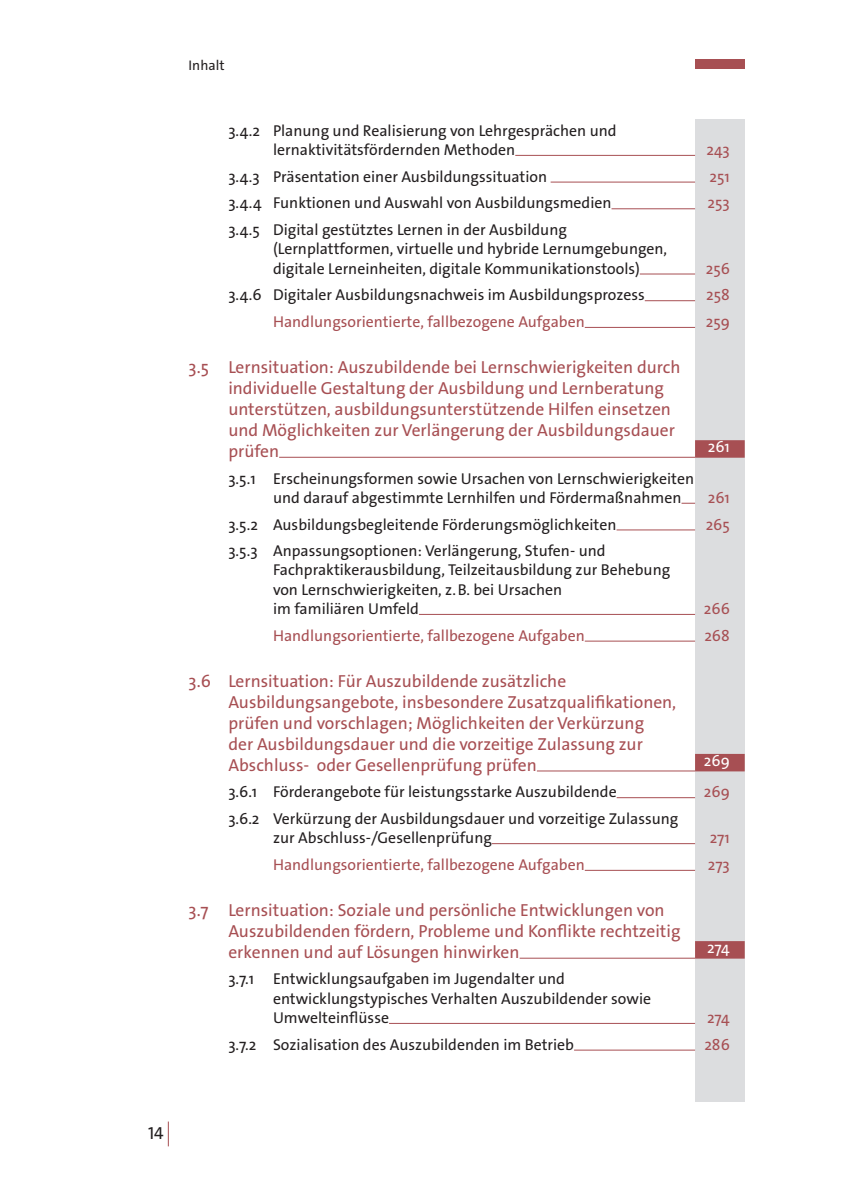
<style>
.page{position:relative;width:844px;height:1191px;background:#fff}
.page>*{position:absolute;margin:0;border:0;box-sizing:border-box;transform-origin:0 0}
.t1{font:17.5px/21px "The Sans Os F";color:#a74f53}
.t2{font:17.5px "The Sans Os F";color:#231f20}
.t3{font:15.75px/19.2px "The Sans Os F";color:#231f20}
.t4{font:15.75px "The Sans Os F";color:#a74f53}
.t5{font:15.75px "The Sans Os F";color:#fff}
.t6{font:14px "The Sans Os F";color:#231f20}
</style>
<div class="page">
<div style="left:694px;top:59px;width:50px;height:10px;background:#a74f53"></div>
<svg style="left:168px;top:1121px;width:1px;height:25px"></svg>
<div style="left:694px;top:119px;width:50px;height:982px;background:#dcdddf"></div>
<hr style="left:515px;top:155px;width:179px;height:1px;background:#a74f53">
<hr style="left:550px;top:182px;width:144px;height:1px;background:#a74f53">
<hr style="left:611px;top:208px;width:83px;height:1px;background:#a74f53">
<hr style="left:639px;top:273px;width:55px;height:1px;background:#a74f53">
<hr style="left:644px;top:300px;width:50px;height:1px;background:#a74f53">
<hr style="left:584px;top:327px;width:110px;height:1px;background:#a74f53">
<hr style="left:279px;top:457px;width:415px;height:1px;background:#a74f53">
<div style="left:694px;top:440px;width:50px;height:18px;background:#a74f53"></div>
<svg style="left:681px;top:503px;width:13px;height:1px"></svg>
<hr style="left:616px;top:529px;width:78px;height:1px;background:#a74f53">
<hr style="left:419px;top:614px;width:275px;height:1px;background:#a74f53">
<hr style="left:584px;top:640px;width:110px;height:1px;background:#a74f53">
<hr style="left:536px;top:770px;width:158px;height:1px;background:#a74f53">
<div style="left:694px;top:754px;width:50px;height:17px;background:#a74f53"></div>
<hr style="left:616px;top:797px;width:78px;height:1px;background:#a74f53">
<hr style="left:491px;top:843px;width:203px;height:1px;background:#a74f53">
<hr style="left:584px;top:870px;width:110px;height:1px;background:#a74f53">
<hr style="left:519px;top:957px;width:175px;height:1px;background:#a74f53">
<div style="left:694px;top:941px;width:50px;height:17px;background:#a74f53"></div>
<hr style="left:389px;top:1023px;width:305px;height:1px;background:#a74f53">
<hr style="left:574px;top:1049px;width:120px;height:1px;background:#a74f53">
<p class="t6" style="left:188px;top:56px;width:37px">Inhalt</p>
<p class="t3" style="left:273px;top:121px;width:345px;text-indent:-45px">3.4.2 Planung und Realisierung von Lehrgesprächen und lernaktivitätsfördernden Methoden</p>
<p class="t4" style="left:706px;top:139px;width:25px">243</p>
<p class="t3" style="left:228px;top:167px;width:320px">3.4.3 Präsentation einer Ausbildungssituation</p>
<p class="t4" style="left:709px;top:166px;width:22px">251</p>
<p class="t3" style="left:228px;top:193px;width:384px">3.4.4 Funktionen und Auswahl von Ausbildungsmedien</p>
<p class="t4" style="left:707px;top:193px;width:24px">253</p>
<p class="t3" style="left:273px;top:220px;width:395px;text-indent:-45px">3.4.5 Digital gestütztes Lernen in der Ausbildung (Lernplattformen, virtuelle und hybride Lernumgebungen, digitale Lerneinheiten, digitale Kommunikationstools)</p>
<p class="t4" style="left:705px;top:258px;width:26px">256</p>
<p class="t3" style="left:228px;top:285px;width:418px">3.4.6 Digitaler Ausbildungsnachweis im Ausbildungsprozess</p>
<p class="t4" style="left:706px;top:285px;width:25px">258</p>
<p class="t4" style="left:273px;top:311px;width:313px">Handlungsorientierte, fallbezogene Aufgaben</p>
<p class="t4" style="left:705px;top:311px;width:26px">259</p>
<p class="t1" style="left:228px;top:356px;width:453px;text-indent:-40px">3.5 Lernsituation: Auszubildende bei Lernschwierigkeiten durch individuelle Gestaltung der Ausbildung und Lernberatung unterstützen, ausbildungsunterstützende Hilfen einsetzen und Möglichkeiten zur Verlängerung der Ausbildungsdauer prüfen</p>
<p class="t5" style="left:707px;top:437px;width:24px">261</p>
<p class="t3" style="left:273px;top:469px;width:422px;text-indent:-45px">3.5.1 Erscheinungsformen sowie Ursachen von Lernschwierigkeiten und darauf abgestimmte Lernhilfen und Fördermaßnahmen</p>
<p class="t4" style="left:707px;top:487px;width:24px">261</p>
<p class="t3" style="left:228px;top:514px;width:389px">3.5.2 Ausbildungsbegleitende Förderungsmöglichkeiten</p>
<p class="t4" style="left:705px;top:514px;width:26px">265</p>
<p class="t3" style="left:273px;top:541px;width:398px;text-indent:-45px">3.5.3 Anpassungsoptionen: Verlängerung, Stufen- und Fachpraktikerausbildung, Teilzeitausbildung zur Behebung von Lernschwierigkeiten, z.B. bei Ursachen<br>im familiären Umfeld</p>
<p class="t4" style="left:703px;top:598px;width:27px">266</p>
<p class="t4" style="left:273px;top:625px;width:313px">Handlungsorientierte, fallbezogene Aufgaben</p>
<p class="t4" style="left:704px;top:625px;width:27px">268</p>
<p class="t1" style="left:228px;top:670px;width:449px;text-indent:-40px">3.6 Lernsituation: Für Auszubildende zusätzliche Ausbildungsangebote, insbesondere Zusatzqualifikationen, prüfen und vorschlagen; Möglichkeiten der Verkürzung<br>der Ausbildungsdauer und die vorzeitige Zulassung zur Abschluss- oder Gesellenprüfung prüfen</p>
<p class="t5" style="left:703px;top:750px;width:27px">269</p>
<p class="t3" style="left:228px;top:782px;width:389px">3.6.1 Förderangebote für leistungsstarke Auszubildende</p>
<p class="t4" style="left:703px;top:781px;width:27px">269</p>
<p class="t3" style="left:273px;top:809px;width:406px;text-indent:-45px">3.6.2 Verkürzung der Ausbildungsdauer und vorzeitige Zulassung zur Abschluss-/Gesellenprüfung</p>
<p class="t4" style="left:709px;top:827px;width:22px">271</p>
<p class="t4" style="left:273px;top:854px;width:313px">Handlungsorientierte, fallbezogene Aufgaben</p>
<p class="t4" style="left:707px;top:854px;width:24px">273</p>
<p class="t1" style="left:228px;top:899px;width:453px;text-indent:-40px">3.7 Lernsituation: Soziale und persönliche Entwicklungen von<br>Auszubildenden fördern, Probleme und Konflikte rechtzeitig erkennen und auf Lösungen hinwirken</p>
<p class="t5" style="left:706px;top:938px;width:24px">274</p>
<p class="t3" style="left:273px;top:969px;width:379px;text-indent:-45px">3.7.1 Entwicklungsaufgaben im Jugendalter und entwicklungstypisches Verhalten Auszubildender sowie<br>Umwelteinflüsse</p>
<p class="t4" style="left:706px;top:1007px;width:24px">274</p>
<p class="t3" style="left:228px;top:1034px;width:347px">3.7.2 Sozialisation des Auszubildenden im Betrieb</p>
<p class="t4" style="left:704px;top:1034px;width:27px">286</p>
<p class="t2" style="left:148px;top:1122px;width:17px">14</p>
</div>
